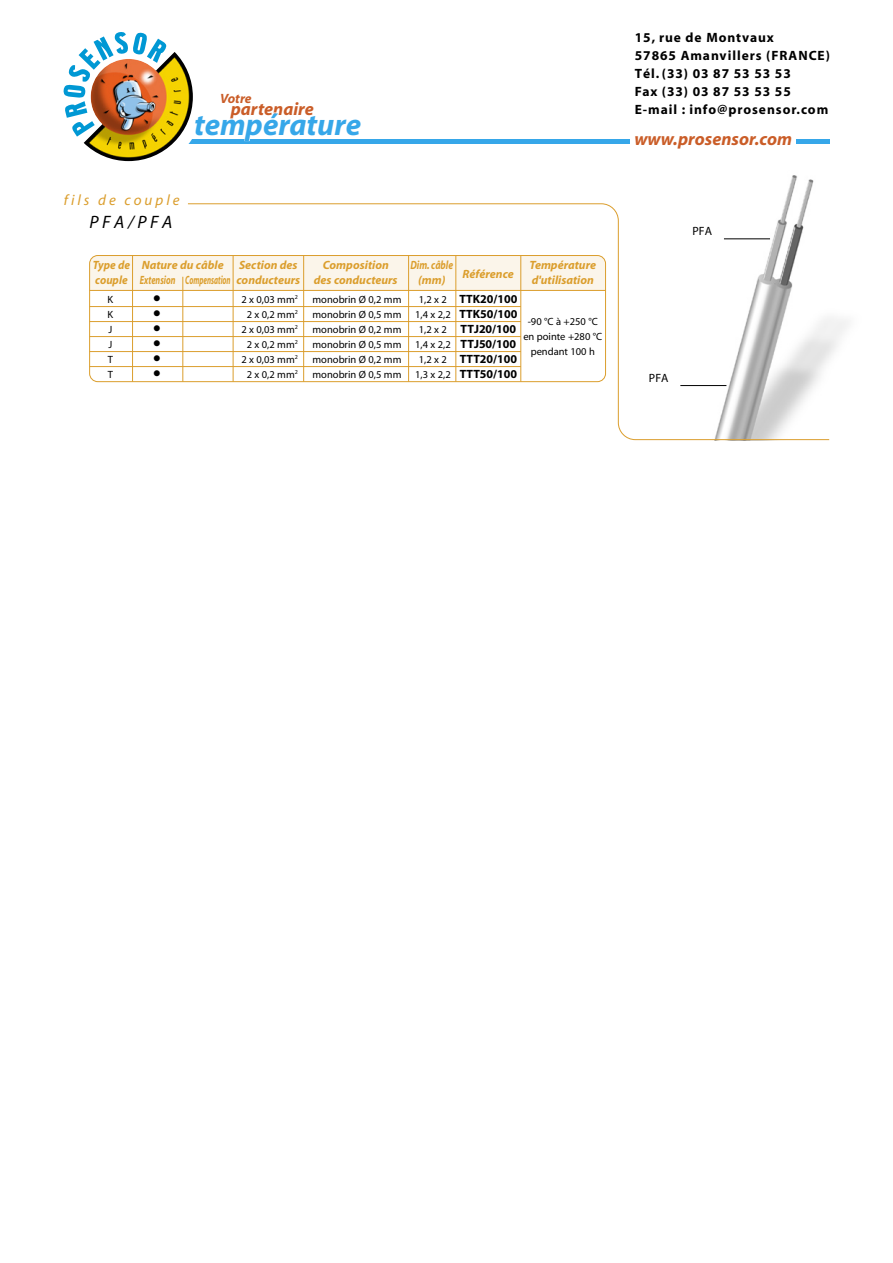
<style>
.page{position:relative;width:893px;height:1263px;background:#fff}
.page>*{position:absolute;margin:0;border:0;box-sizing:border-box;transform-origin:0 0}
.t1{font:italic 700 30.75px "Myriad";color:#36a7e9}
.t2{font:italic 700 18px "Myriad";color:#ca5d28}
.t3{font:italic 18px "Myriad";letter-spacing:.2em;color:#000}
.t4{font:16.5px "Symbol";color:#000}
.t5{font:italic 15px "Myriad";letter-spacing:.2em;color:#db9e2d}
.t6{font:700 13.5px/18px "Myriad";letter-spacing:.07em;color:#000}
.t7{font:italic 700 13.5px "Myriad";color:#ca5d28}
.t8{font:italic 700 12px/15px "Myriad";color:#db9e2d}
.t9{font:700 12px "Myriad";color:#000}
.t10{font:italic 700 12px "Myriad";color:#db9e2d;scale:.7 1}
.t11{font:italic 700 12px/15px "Myriad";color:#db9e2d;text-align:center;scale:.79 1}
.t12{font:italic 700 12px/15px "Myriad";color:#db9e2d;scale:.94 1}
.t13{font:12px "Myriad";color:#000}
.t14{font:10.5px/15px "Myriad";color:#000;text-align:center}
.s1{font-weight:400;font-size:10.5px}
</style>
<div class="page">
<div style="left:139px;top:139px;width:690px;height:5px;background:#36a7e9"></div>
<svg style="left:52px;top:20px;width:153px;height:153px"></svg>
<img style="left:63px;top:33px;width:103px;height:104px">
<svg style="left:194px;top:112px;width:56px;height:29px"></svg>
<div style="left:631px;top:131px;width:165px;height:22px;background:#fff"></div>
<img style="left:785px;top:175px;width:63px;height:182px">
<svg style="left:187px;top:203px;width:643px;height:237px"></svg>
<svg style="left:89px;top:255px;width:517px;height:127px"></svg>
<hr style="left:90px;top:290px;width:515px;height:1px;background:#db9e2d">
<hr style="left:90px;top:306px;width:431px;height:1px;background:#db9e2d">
<hr style="left:90px;top:321px;width:431px;height:1px;background:#db9e2d">
<hr style="left:90px;top:336px;width:431px;height:1px;background:#db9e2d">
<hr style="left:90px;top:351px;width:431px;height:1px;background:#db9e2d">
<hr style="left:90px;top:366px;width:431px;height:1px;background:#db9e2d">
<hr style="left:455px;top:255px;width:1px;height:127px;background:#db9e2d">
<hr style="left:408px;top:255px;width:1px;height:127px;background:#db9e2d">
<hr style="left:303px;top:255px;width:1px;height:127px;background:#db9e2d">
<hr style="left:233px;top:255px;width:1px;height:127px;background:#db9e2d">
<hr style="left:182px;top:277px;width:1px;height:105px;background:#db9e2d">
<hr style="left:132px;top:255px;width:1px;height:127px;background:#db9e2d">
<hr style="left:520px;top:255px;width:1px;height:127px;background:#db9e2d">
<p class="t7" style="left:220px;top:92px;width:33px">Votre</p>
<h2 class="t2" style="left:231px;top:99px;width:84px">partenaire</h2>
<h1 class="t1" style="left:194px;top:108px;width:169px">température</h1>
<h3 class="t5" style="left:64px;top:192px;width:117px">fils de couple</h3>
<h2 class="t3" style="left:90px;top:213px;width:84px">PFA/PFA</h2>
<p class="t12" style="left:93px;top:258px;width:41px">Type de couple</p>
<p class="t8" style="left:314px;top:258px;width:85px;text-align:center">Composition des conducteurs</p>
<p class="t8" style="left:142px;top:258px;width:84px">Nature du câble</p>
<p class="t8" style="left:237px;top:258px;width:65px">Section des conducteurs</p>
<p class="t8" style="left:463px;top:267px;width:53px">Référence</p>
<p class="t11" style="left:410px;top:258px;width:56px">Dim. câble (mm)</p>
<p class="t8" style="left:530px;top:258px;width:68px">Température d'utilisation</p>
<p class="t14" style="left:523px;top:314px;width:80px">-90 °C à +250 °C en pointe +280 °C pendant 100 h</p>
<p class="t10" style="left:140px;top:274px;width:131px">Extension Compensation</p>
<p class="t14" style="left:108px;top:292px;width:7px">K</p>
<h3 class="t4" style="left:153px;top:286px;width:9px">•</h3>
<p class="t14" style="left:241px;top:292px;width:58px">2 x 0,03 mm<sup>2</sup></p>
<p class="t14" style="left:313px;top:292px;width:90px">monobrin Ø 0,2 mm</p>
<p class="t9" style="left:419px;top:292px;width:100px"><span class="s1">1,2 x 2</span> TTK20/100</p>
<p class="t14" style="left:108px;top:307px;width:7px">K</p>
<h3 class="t4" style="left:153px;top:301px;width:9px">•</h3>
<p class="t14" style="left:247px;top:307px;width:53px">2 x 0,2 mm<sup>2</sup></p>
<p class="t14" style="left:313px;top:307px;width:90px">monobrin Ø 0,5 mm</p>
<p class="t9" style="left:415px;top:307px;width:104px"><span class="s1">1,4 x 2,2</span> TTK50/100</p>
<p class="t14" style="left:108px;top:322px;width:5px">J</p>
<h3 class="t4" style="left:153px;top:316px;width:9px">•</h3>
<p class="t14" style="left:241px;top:322px;width:58px">2 x 0,03 mm<sup>2</sup></p>
<p class="t14" style="left:313px;top:322px;width:90px">monobrin Ø 0,2 mm</p>
<p class="t9" style="left:419px;top:322px;width:99px"><span class="s1">1,2 x 2</span> TTJ20/100</p>
<p class="t14" style="left:108px;top:337px;width:5px">J</p>
<h3 class="t4" style="left:153px;top:331px;width:9px">•</h3>
<p class="t14" style="left:247px;top:337px;width:53px">2 x 0,2 mm<sup>2</sup></p>
<p class="t14" style="left:313px;top:337px;width:90px">monobrin Ø 0,5 mm</p>
<p class="t9" style="left:415px;top:337px;width:103px"><span class="s1">1,4 x 2,2</span> TTJ50/100</p>
<p class="t14" style="left:108px;top:352px;width:7px">T</p>
<h3 class="t4" style="left:153px;top:346px;width:9px">•</h3>
<p class="t14" style="left:241px;top:352px;width:58px">2 x 0,03 mm<sup>2</sup></p>
<p class="t14" style="left:313px;top:352px;width:90px">monobrin Ø 0,2 mm</p>
<p class="t9" style="left:419px;top:352px;width:100px"><span class="s1">1,2 x 2</span> TTT20/100</p>
<p class="t14" style="left:108px;top:367px;width:7px">T</p>
<h3 class="t4" style="left:153px;top:361px;width:9px">•</h3>
<p class="t14" style="left:247px;top:367px;width:53px">2 x 0,2 mm<sup>2</sup></p>
<p class="t14" style="left:313px;top:367px;width:90px">monobrin Ø 0,5 mm</p>
<p class="t9" style="left:415px;top:367px;width:104px"><span class="s1">1,3 x 2,2</span> TTT50/100</p>
<p class="t6" style="left:635px;top:29px;width:197px">15, rue de Montvaux<br>57865 Amanvillers (FRANCE)<br>Tél. (33) 03 87 53 53 53<br>Fax (33) 03 87 53 53 55<br>E-mail : info@prosensor.com</p>
<h2 class="t2" style="left:634px;top:129px;width:159px">www.prosensor.com</h2>
<p class="t13" style="left:692px;top:225px;width:21px">PFA</p>
<p class="t13" style="left:649px;top:372px;width:21px">PFA</p>
</div>
